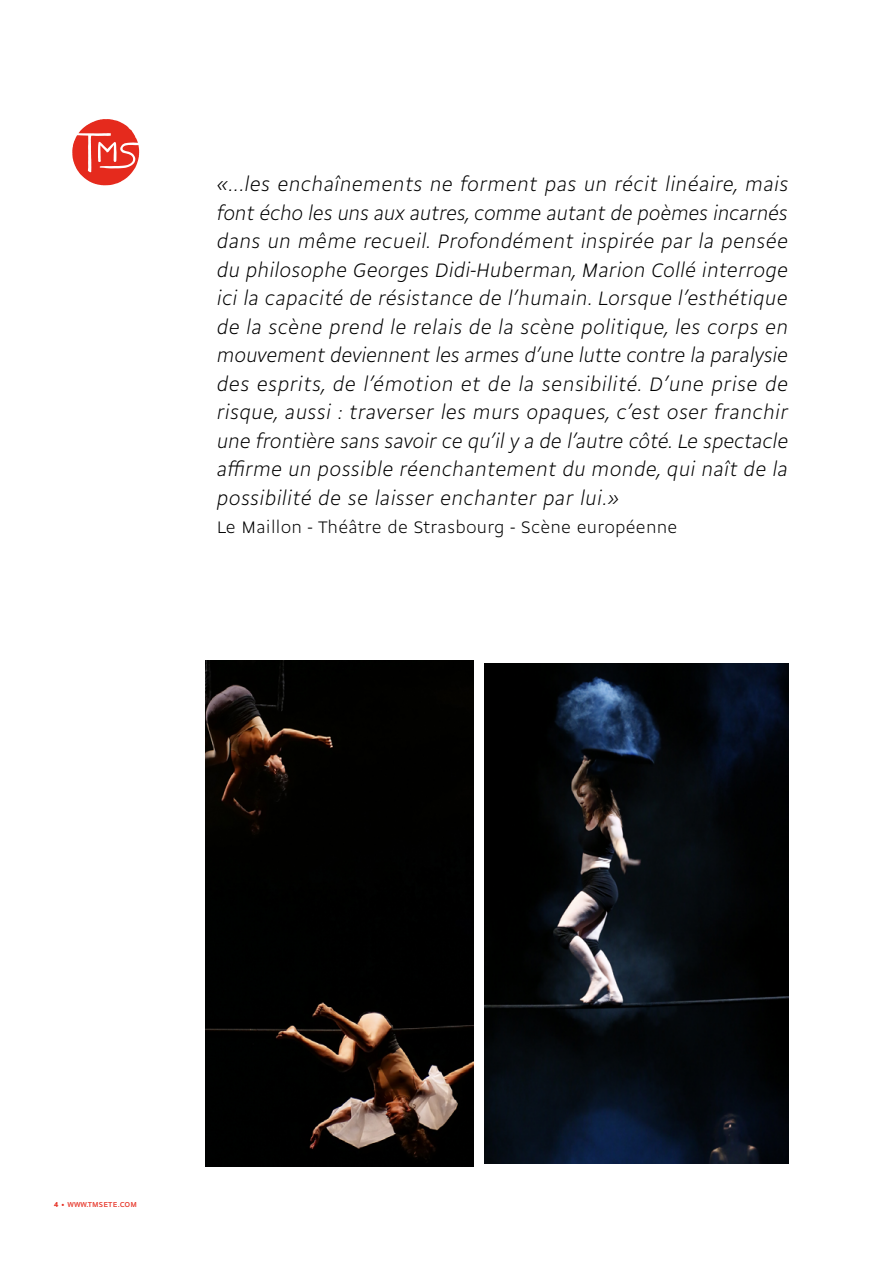
<style>
.page{position:relative;width:893px;height:1263px;background:#fff}
.page>*{position:absolute;margin:0;border:0;box-sizing:border-box;transform-origin:0 0}
.t1{font:italic 300 21px/28.5px "Gemeli";letter-spacing:.015em;color:#000;text-align:justify}
.t2{font:300 18px "Gemeli";letter-spacing:.015em;color:#000}
.t3{font:7.5px "Gemeli Micro";letter-spacing:.01em;color:#e52a1d}
.s1{font-weight:700}
</style>
<div class="page">
<svg style="left:72px;top:119px;width:67px;height:66px"></svg>
<img style="left:205px;top:660px;width:268px;height:506px">
<img style="left:485px;top:663px;width:303px;height:501px">
<p class="t1" style="left:217px;top:169px;width:573px">«...les enchaînements ne forment pas un récit linéaire, mais font écho les uns aux autres, comme autant de poèmes incarnés dans un même recueil. Profondément inspirée par la pensée du philosophe Georges Didi-Huberman, Marion Collé interroge ici la capacité de résistance de l’humain. Lorsque l’esthétique de la scène prend le relais de la scène politique, les corps en mouvement deviennent les armes d’une lutte contre la paralysie des esprits, de l’émotion et de la sensibilité. D’une prise de risque, aussi : traverser les murs opaques, c’est oser franchir une frontière sans savoir ce qu’il y a de l’autre côté. Le spectacle affirme un possible réenchantement du monde, qui naît de la possibilité de se laisser enchanter par lui.»</p>
<p class="t2" style="left:217px;top:515px;width:462px">Le Maillon - Théâtre de Strasbourg - Scène européenne</p>
<p class="t3" style="left:54px;top:1199px;width:85px"><span class="s1">4</span> • WWW.TMSETE.COM</p>
</div>
